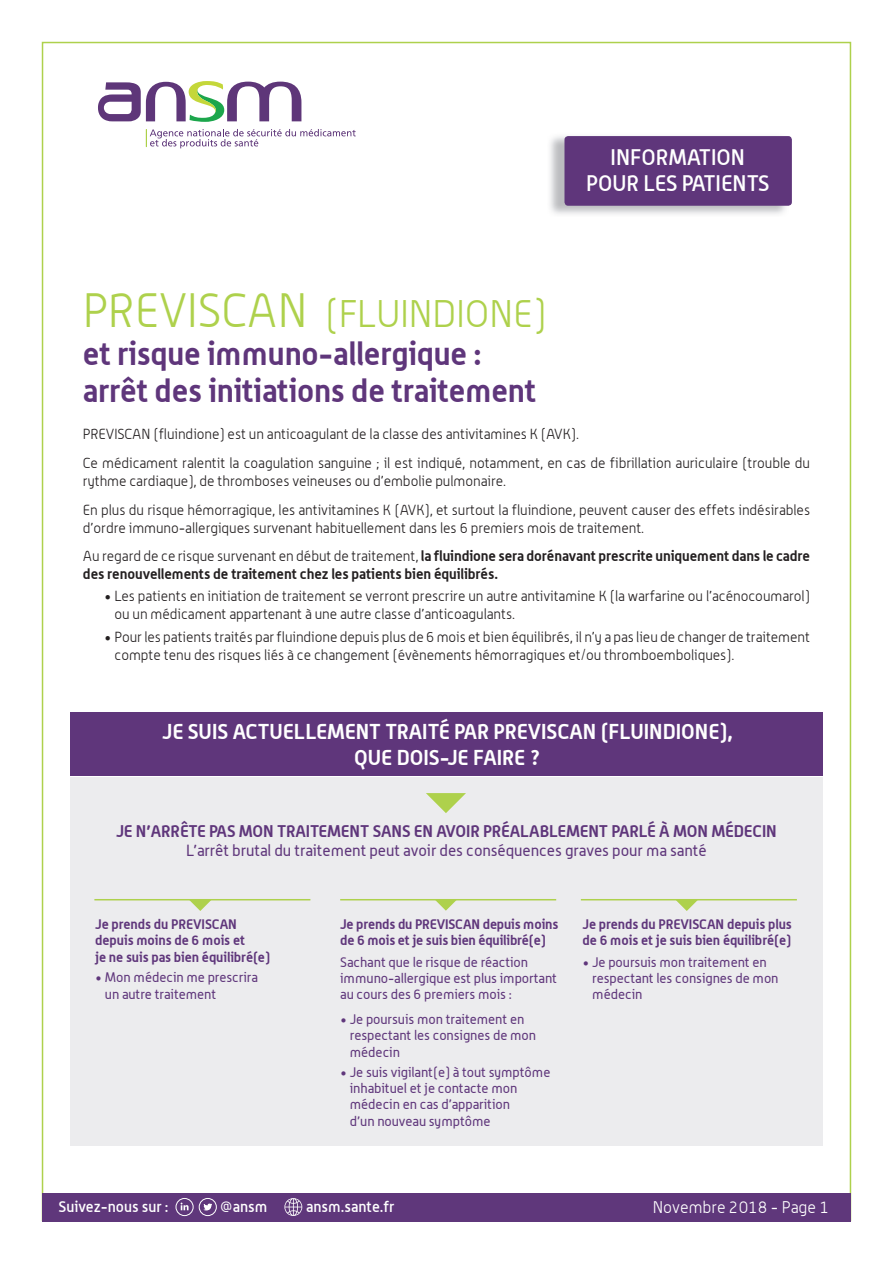
<style>
.page{position:relative;width:893px;height:1263px;background:#fff}
.page>*{position:absolute;margin:0;border:0;box-sizing:border-box;transform-origin:0 0}
.t1{font:300 37.5px "Alwyn";color:#aed14c}
.t2{font:700 31.5px/37.5px "Alwyn";letter-spacing:-.005em;color:#5f367b}
.t3{font:500 22.05px/26.4px "Alwyn";color:#fff;text-align:center}
.t4{font:700 21px/25.5px "Alwyn";color:#fff;text-align:center}
.t5{font:700 16.5px "Alwyn";letter-spacing:-.005em;color:#5f367b}
.t6{font:300 16.5px "Alwyn";color:#fff}
.t7{font:15.75px "Alwyn";letter-spacing:-.005em;color:#5f367b}
.t8{font:500 15px "Alwyn";color:#fff}
.t9{font:300 14.25px/28.7px "Alwyn";letter-spacing:-.005em;color:#231f20}
.t10{font:700 14.25px "Alwyn";letter-spacing:-.005em;color:#231f20}
.t11{font:13.5px/16.2px "Alwyn";letter-spacing:-.005em;color:#5f367b}
.t12{font:700 13.5px/16.2px "Alwyn";letter-spacing:-.005em;color:#5f367b}
.s1{font-size:46.95px}
.s2{font-weight:700}
</style>
<div class="page">
<div style="left:564px;top:136px;width:228px;height:70px;background:#5f367b;border-radius:4px"></div>
<svg style="left:98px;top:81px;width:203px;height:41px"></svg>
<svg style="left:146px;top:129px;width:210px;height:19px"></svg>
<div style="left:70px;top:777px;width:753px;height:369px;background:#ececee"></div>
<svg style="left:189px;top:900px;width:23px;height:11px"></svg>
<svg style="left:435px;top:900px;width:22px;height:11px"></svg>
<svg style="left:675px;top:900px;width:23px;height:11px"></svg>
<svg style="left:426px;top:793px;width:40px;height:20px"></svg>
<div style="left:70px;top:712px;width:753px;height:64px;background:#5f367b"></div>
<hr style="left:94px;top:899px;width:216px;height:1px;background:#aed14c">
<hr style="left:340px;top:899px;width:216px;height:1px;background:#aed14c">
<hr style="left:581px;top:899px;width:216px;height:1px;background:#aed14c">
<div style="left:43px;top:1193px;width:808px;height:28px;background:#5f377b"></div>
<svg style="left:284px;top:1198px;width:18px;height:18px"></svg>
<svg style="left:204px;top:1203px;width:8px;height:7px"></svg>
<div style="left:199px;top:1198px;width:18px;height:18px;border:1px solid #fff;border-radius:50%"></div>
<div style="left:176px;top:1198px;width:18px;height:18px;border:1px solid #fff;border-radius:50%"></div>
<svg style="left:181px;top:1202px;width:8px;height:8px"></svg>
<h3 class="t3" style="left:586px;top:143px;width:184px">INFORMATION<br>POUR LES PATIENTS</h3>
<h1 class="t1" style="left:83px;top:293px;width:465px"><span class="s1">PREVISCAN</span> (FLUINDIONE)</h1>
<h2 class="t2" style="left:83px;top:334px;width:455px">et risque immuno-allergique : arrêt des initiations de traitement</h2>
<p class="t9" style="left:83px;top:420px;width:729px">PREVISCAN (fluindione) est un anticoagulant de la classe des antivitamines K (AVK).<br>Ce médicament ralentit la coagulation sanguine ; il est indiqué, notamment, en cas de fibrillation auriculaire (trouble du</p>
<p class="t9" style="left:83px;top:466px;width:729px">rythme cardiaque), de thromboses veineuses ou d’embolie pulmonaire.<br>En plus du risque hémorragique, les antivitamines K (AVK), et surtout la fluindione, peuvent causer des effets indésirables</p>
<p class="t9" style="left:83px;top:513px;width:729px">d’ordre immuno-allergiques survenant habituellement dans les 6 premiers mois de traitement.<br>Au regard de ce risque survenant en début de traitement, <span class="s2">la fluindione sera dorénavant prescrite uniquement dans le cadre</span></p>
<p class="t10" style="left:83px;top:565px;width:417px">des renouvellements de traitement chez les patients bien équilibrés.</p>
<p class="t9" style="left:114px;top:587px;width:697px;line-height:18px;text-indent:-10px">• Les patients en initiation de traitement se verront prescrire un autre antivitamine K (la warfarine ou l’acénocoumarol) ou un médicament appartenant à une autre classe d’anticoagulants.</p>
<p class="t9" style="left:114px;top:627px;width:697px;line-height:18px;text-indent:-10px">• Pour les patients traités par fluindione depuis plus de 6 mois et bien équilibrés, il n’y a pas lieu de changer de traitement compte tenu des risques liés à ce changement (évènements hémorragiques et/ou thromboemboliques).</p>
<h3 class="t4" style="left:162px;top:718px;width:572px">JE SUIS ACTUELLEMENT TRAITÉ PAR PREVISCAN (FLUINDIONE),<br>QUE DOIS-JE FAIRE ?</h3>
<p class="t5" style="left:116px;top:821px;width:662px">JE N’ARRÊTE PAS MON TRAITEMENT SANS EN AVOIR PRÉALABLEMENT PARLÉ À MON MÉDECIN</p>
<p class="t7" style="left:186px;top:841px;width:522px">L’arrêt brutal du traitement peut avoir des conséquences graves pour ma santé</p>
<p class="t12" style="left:95px;top:916px;width:176px">Je prends du PREVISCAN depuis moins de 6 mois et<br>je ne suis pas bien équilibré(e)</p>
<p class="t12" style="left:340px;top:916px;width:220px">Je prends du PREVISCAN depuis moins de 6 mois et je suis bien équilibré(e)</p>
<p class="t12" style="left:583px;top:916px;width:211px">Je prends du PREVISCAN depuis plus de 6 mois et je suis bien équilibré(e)</p>
<p class="t11" style="left:105px;top:969px;width:155px;text-indent:-10px">• Mon médecin me prescrira un autre traitement</p>
<p class="t11" style="left:340px;top:954px;width:218px">Sachant que le risque de réaction immuno-allergique est plus important au cours des 6 premiers mois :</p>
<p class="t11" style="left:350px;top:1011px;width:188px;text-indent:-10px">• Je poursuis mon traitement en respectant les consignes de mon médecin</p>
<p class="t11" style="left:350px;top:1064px;width:202px;text-indent:-10px">• Je suis vigilant(e) à tout symptôme inhabituel et je contacte mon médecin en cas d’apparition<br>d’un nouveau symptôme</p>
<p class="t11" style="left:592px;top:954px;width:188px;text-indent:-10px">• Je poursuis mon traitement en respectant les consignes de mon médecin</p>
<p class="t8" style="left:59px;top:1197px;width:111px">Suivez-nous sur :</p>
<p class="t8" style="left:220px;top:1198px;width:49px">@ansm</p>
<p class="t8" style="left:306px;top:1198px;width:90px">ansm.sante.fr</p>
<p class="t6" style="left:653px;top:1198px;width:178px">Novembre 2018 - Page 1</p>
</div>
